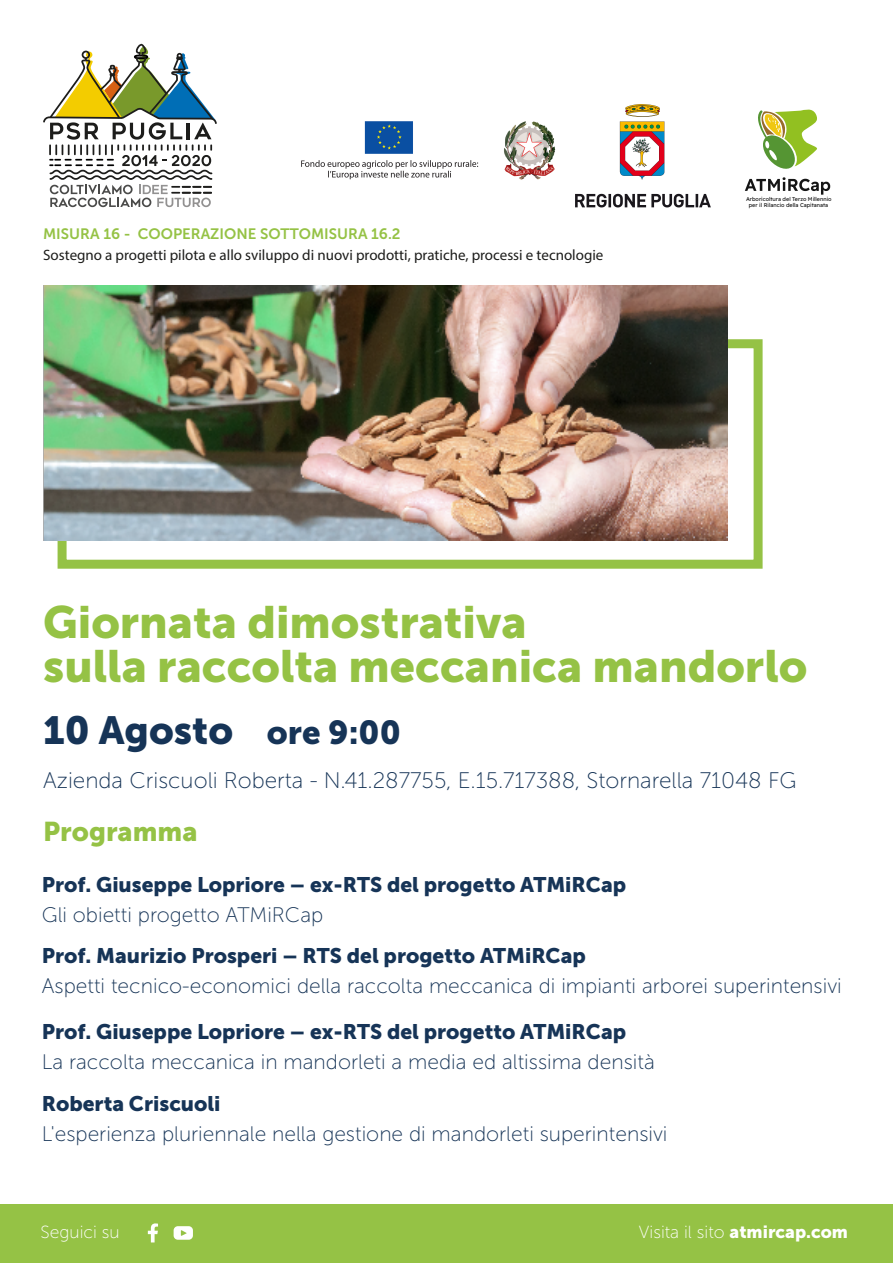
<style>
.page{position:relative;width:893px;height:1263px;background:#fff}
.page>*{position:absolute;margin:0;border:0;box-sizing:border-box;transform-origin:0 0}
.t1{font:45px/43.5px "Museo Sans 900";color:#95c245}
.t2{font:39px "Museo Sans 900";color:#163457}
.t3{font:27px "Museo Sans 900";color:#95c245}
.t4{font:22.5px "Museo Sans 100";color:#163457}
.t5{font:21px "Museo Sans 100";color:#163457}
.t6{font:21px "Museo Sans 900";color:#163457}
.t7{font:17.55px "Museo Sans 100";color:#fff}
.t8{font:15px "Myriad Pro";color:#1d1d1b}
.t9{font:15px "Museo Sans 700";color:#95c245}
.t10{font:5.55px/6.6px "Readex Pro";color:#151515;text-align:center}
.s1{font-size:33px}
.s2{font-family:"Museo Sans 900"}
</style>
<div class="page">
<img style="left:504px;top:121px;width:52px;height:59px">
<img style="left:575px;top:104px;width:136px;height:104px">
<img style="left:301px;top:121px;width:178px;height:59px">
<svg style="left:43px;top:43px;width:174px;height:164px"></svg>
<svg style="left:758px;top:109px;width:59px;height:60px"></svg>
<svg style="left:745px;top:177px;width:85px;height:18px"></svg>
<div style="left:0;top:1204px;width:893px;height:59px;background:#95c245"></div>
<svg style="left:148px;top:1223px;width:10px;height:19px"></svg>
<svg style="left:174px;top:1226px;width:19px;height:14px"></svg>
<div style="left:58px;top:339px;width:705px;height:230px;border:9px solid #95c245"></div>
<img style="left:43px;top:285px;width:685px;height:256px">
<p class="t9" style="left:43px;top:225px;width:359px">MISURA 16 - COOPERAZIONE SOTTOMISURA 16.2</p>
<p class="t8" style="left:43px;top:245px;width:562px">Sostegno a progetti pilota e allo sviluppo di nuovi prodotti, pratiche, processi e tecnologie</p>
<p class="t10" style="left:746px;top:196px;width:87px">Arboricoltura del Terzo Millennio per il Rilancio della Capitanata</p>
<h1 class="t1" style="left:43px;top:600px;width:766px">Giornata dimostrativa<br>sulla raccolta meccanica mandorlo</h1>
<h2 class="t2" style="left:43px;top:708px;width:359px">10 Agosto <span class="s1">ore 9:00</span></h2>
<p class="t4" style="left:43px;top:768px;width:755px">Azienda Criscuoli Roberta - N.41.287755, E.15.717388, Stornarella 71048 FG</p>
<p class="t3" style="left:43px;top:816px;width:156px">Programma</p>
<p class="t6" style="left:42px;top:873px;width:586px">Prof. Giuseppe Lopriore – ex-RTS del progetto ATMiRCap</p>
<p class="t5" style="left:42px;top:904px;width:283px">Gli obietti progetto ATMiRCap</p>
<p class="t6" style="left:42px;top:944px;width:546px">Prof. Maurizio Prosperi – RTS del progetto ATMiRCap</p>
<p class="t5" style="left:42px;top:975px;width:801px">Aspetti tecnico-economici della raccolta meccanica di impianti arborei superintensivi</p>
<p class="t6" style="left:42px;top:1020px;width:586px">Prof. Giuseppe Lopriore – ex-RTS del progetto ATMiRCap</p>
<p class="t5" style="left:42px;top:1051px;width:614px">La raccolta meccanica in mandorleti a media ed altissima densità</p>
<p class="t6" style="left:42px;top:1092px;width:180px">Roberta Criscuoli</p>
<p class="t5" style="left:42px;top:1123px;width:627px">L'esperienza pluriennale nella gestione di mandorleti superintensivi</p>
<p class="t7" style="left:41px;top:1223px;width:81px">Seguici su</p>
<p class="t7" style="left:639px;top:1223px;width:211px">Visita il sito <span class="s2">atmircap.com</span></p>
</div>
